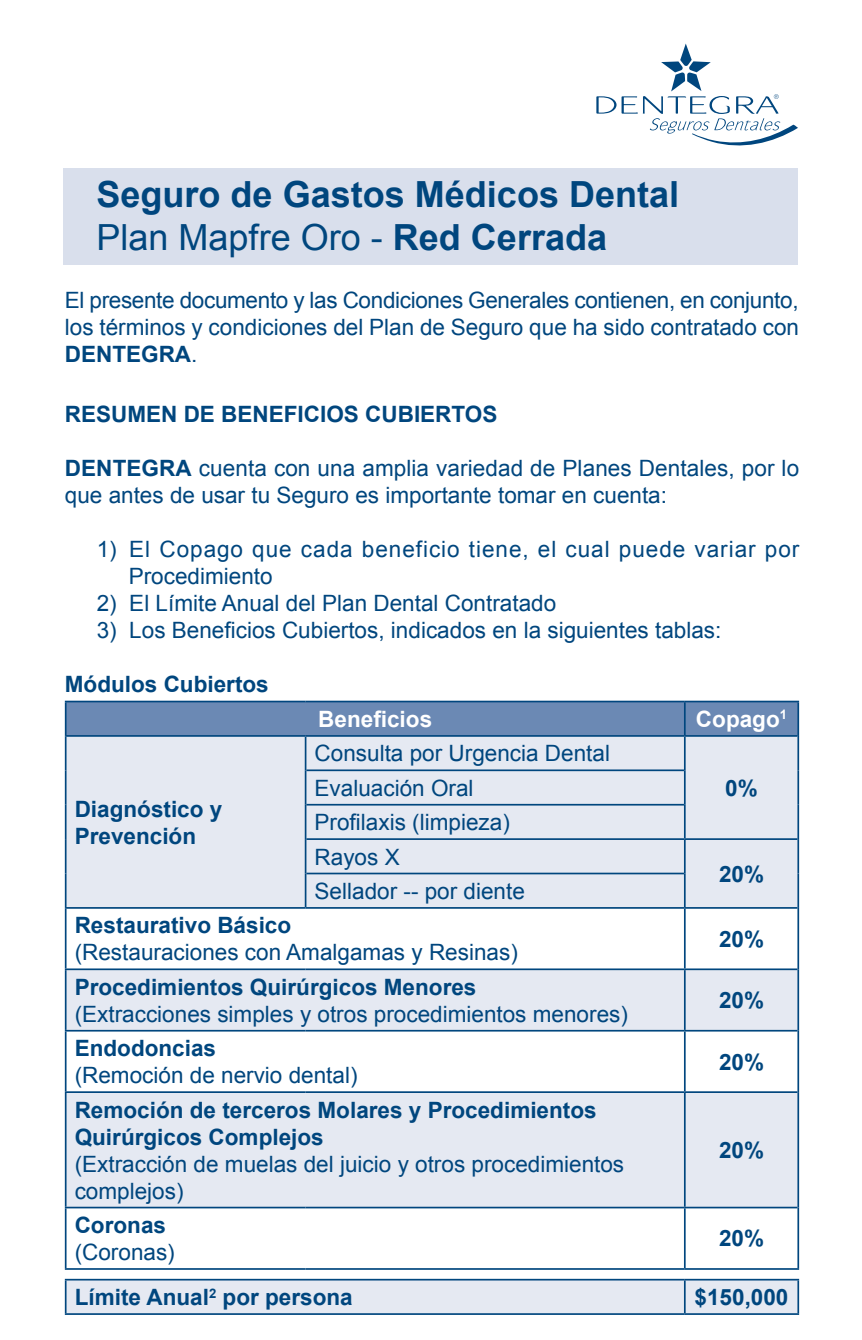
<style>
.page{position:relative;width:862px;height:1340px;background:#fff}
.page>*{position:absolute;margin:0;border:0;box-sizing:border-box;transform-origin:0 0}
.titulo_16{font:700 36px "Arial";color:#00467e}
.titulo_16-2{font:36px "Arial";color:#00467e}
.texto{font:22.5px/27px "Arial";color:#00467e}
.texto-2{font:700 22.5px/27px "Arial";color:#00467e}
.texto-3{font:22.5px/27px "Arial";letter-spacing:.045em;color:#00467e}
.titulo_12{font:700 22.5px "Arial";color:#00467e}
.texto-4{font:700 22.5px "Arial";color:#fff}
.numeros{font:700 22.5px "Arial";color:#00467e}
.s1{font-weight:700}
</style>
<div class="page">
<svg style="left:596px;top:44px;width:201px;height:102px"></svg>
<div style="left:64px;top:169px;width:733px;height:96px;background:#d9dfec"></div>
<div style="left:66px;top:702px;width:731px;height:33px;background:#6b89b4"></div>
<svg style="left:66px;top:736px;width:731px;height:470px;fill:#e5e9f2"></svg>
<svg style="left:66px;top:1208px;width:731px;height:60px"></svg>
<hr style="left:65px;top:702px;width:1px;height:33px;background:#00467e">
<hr style="left:65px;top:700px;width:240px;height:2px;background:#00467e">
<hr style="left:305px;top:700px;width:379px;height:2px;background:#00467e">
<hr style="left:684px;top:700px;width:114px;height:2px;background:#00467e">
<hr style="left:683px;top:702px;width:2px;height:33px;background:#00467e">
<hr style="left:797px;top:702px;width:1px;height:34px;background:#00467e">
<hr style="left:65px;top:736px;width:1px;height:34px;background:#00467e">
<hr style="left:65px;top:770px;width:1px;height:34px;background:#00467e">
<hr style="left:65px;top:804px;width:1px;height:35px;background:#00467e">
<hr style="left:65px;top:839px;width:1px;height:34px;background:#00467e">
<hr style="left:65px;top:873px;width:1px;height:34px;background:#00467e">
<hr style="left:65px;top:735px;width:240px;height:1px;background:#00467e">
<hr style="left:305px;top:735px;width:379px;height:1px;background:#00467e">
<hr style="left:684px;top:735px;width:113px;height:1px;background:#00467e">
<hr style="left:304px;top:736px;width:2px;height:34px;background:#00467e">
<hr style="left:304px;top:770px;width:2px;height:34px;background:#00467e">
<hr style="left:304px;top:804px;width:2px;height:35px;background:#00467e">
<hr style="left:304px;top:839px;width:2px;height:34px;background:#00467e">
<hr style="left:304px;top:873px;width:2px;height:34px;background:#00467e">
<hr style="left:683px;top:736px;width:2px;height:34px;background:#00467e">
<hr style="left:797px;top:736px;width:1px;height:34px;background:#00467e">
<hr style="left:797px;top:770px;width:1px;height:34px;background:#00467e">
<hr style="left:797px;top:804px;width:1px;height:35px;background:#00467e">
<hr style="left:683px;top:770px;width:2px;height:34px;background:#00467e">
<hr style="left:683px;top:804px;width:2px;height:34px;background:#00467e">
<hr style="left:683px;top:840px;width:2px;height:33px;background:#00467e">
<hr style="left:797px;top:839px;width:1px;height:34px;background:#00467e">
<hr style="left:797px;top:873px;width:1px;height:34px;background:#00467e">
<hr style="left:683px;top:873px;width:2px;height:34px;background:#00467e">
<hr style="left:306px;top:769px;width:377px;height:2px;background:#00467e">
<hr style="left:684px;top:838px;width:113px;height:2px;background:#00467e">
<hr style="left:306px;top:804px;width:377px;height:1px;background:#00467e">
<hr style="left:306px;top:838px;width:378px;height:2px;background:#00467e">
<hr style="left:306px;top:872px;width:377px;height:2px;background:#00467e">
<hr style="left:65px;top:970px;width:1px;height:59px;background:#00467e">
<hr style="left:683px;top:970px;width:2px;height:59px;background:#00467e">
<hr style="left:797px;top:969px;width:1px;height:61px;background:#00467e">
<hr style="left:65px;top:1092px;width:1px;height:114px;background:#00467e">
<hr style="left:683px;top:1092px;width:2px;height:114px;background:#00467e">
<hr style="left:797px;top:1092px;width:1px;height:115px;background:#00467e">
<hr style="left:65px;top:908px;width:1px;height:60px;background:#00467e">
<hr style="left:65px;top:907px;width:240px;height:1px;background:#00467e">
<hr style="left:305px;top:907px;width:379px;height:1px;background:#00467e">
<hr style="left:684px;top:907px;width:113px;height:1px;background:#00467e">
<hr style="left:683px;top:908px;width:2px;height:60px;background:#00467e">
<hr style="left:797px;top:907px;width:1px;height:62px;background:#00467e">
<hr style="left:65px;top:968px;width:240px;height:2px;background:#00467e">
<hr style="left:305px;top:968px;width:379px;height:2px;background:#00467e">
<hr style="left:684px;top:968px;width:113px;height:2px;background:#00467e">
<hr style="left:65px;top:1031px;width:1px;height:60px;background:#00467e">
<hr style="left:65px;top:1029px;width:240px;height:2px;background:#00467e">
<hr style="left:305px;top:1029px;width:379px;height:2px;background:#00467e">
<hr style="left:684px;top:1029px;width:113px;height:2px;background:#00467e">
<hr style="left:683px;top:1031px;width:2px;height:60px;background:#00467e">
<hr style="left:797px;top:1030px;width:1px;height:62px;background:#00467e">
<hr style="left:65px;top:1091px;width:240px;height:1px;background:#00467e">
<hr style="left:305px;top:1091px;width:379px;height:1px;background:#00467e">
<hr style="left:684px;top:1091px;width:113px;height:1px;background:#00467e">
<hr style="left:65px;top:1206px;width:240px;height:2px;background:#00467e">
<hr style="left:65px;top:1208px;width:1px;height:60px;background:#00467e">
<hr style="left:305px;top:1206px;width:379px;height:2px;background:#00467e">
<hr style="left:684px;top:1206px;width:113px;height:2px;background:#00467e">
<hr style="left:65px;top:1268px;width:240px;height:1px;background:#00467e">
<hr style="left:305px;top:1268px;width:379px;height:1px;background:#00467e">
<hr style="left:684px;top:1268px;width:114px;height:1px;background:#00467e">
<hr style="left:683px;top:1208px;width:2px;height:60px;background:#00467e">
<hr style="left:797px;top:1207px;width:1px;height:61px;background:#00467e">
<div style="left:66px;top:1280px;width:731px;height:33px;background:#e5e9f2"></div>
<hr style="left:65px;top:1280px;width:1px;height:33px;background:#00467e">
<hr style="left:65px;top:1278px;width:619px;height:2px;background:#00467e">
<hr style="left:684px;top:1278px;width:114px;height:2px;background:#00467e">
<hr style="left:683px;top:1280px;width:2px;height:33px;background:#00467e">
<hr style="left:797px;top:1280px;width:1px;height:33px;background:#00467e">
<hr style="left:65px;top:1313px;width:619px;height:1px;background:#00467e">
<hr style="left:684px;top:1313px;width:114px;height:1px;background:#00467e">
<p class="titulo_16" style="left:96px;top:170px;width:584px">Seguro de Gastos Médicos Dental</p>
<p class="titulo_16-2" style="left:96px;top:214px;width:512px">Plan Mapfre Oro - <span class="s1">Red Cerrada</span></p>
<p class="texto" style="left:65px;top:287px;width:735px;text-align:justify">El presente documento y las Condiciones Generales contienen, en conjunto, los términos y condiciones del Plan de Seguro que ha sido contratado con <span class="s1">DENTEGRA</span>.</p>
<p class="titulo_12" style="left:65px;top:399px;width:434px">RESUMEN DE BENEFICIOS CUBIERTOS</p>
<p class="texto" style="left:65px;top:454px;width:735px"><span class="s1">DENTEGRA</span> cuenta con una amplia variedad de Planes Dentales, por lo que antes de usar tu Seguro es importante tomar en cuenta:</p>
<p class="texto-3" style="left:129px;top:535px;width:671px;text-indent:-32px">1) El Copago que cada beneficio tiene, el cual puede variar por<br>Procedimiento</p>
<p class="texto" style="left:97px;top:589px;width:460px">2) El Límite Anual del Plan Dental Contratado</p>
<p class="texto" style="left:97px;top:616px;width:626px">3) Los Beneficios Cubiertos, indicados en la siguientes tablas:</p>
<p class="numeros" style="left:65px;top:669px;width:205px">Módulos Cubiertos</p>
<p class="texto-4" style="left:318px;top:704px;width:115px">Beneficios</p>
<p class="texto-4" style="left:695px;top:704px;width:93px">Copago<sup>1</sup></p>
<p class="texto-2" style="left:75px;top:796px;width:149px">Diagnóstico y<br>Prevención</p>
<p class="texto" style="left:314px;top:740px;width:297px">Consulta por Urgencia Dental</p>
<p class="texto" style="left:314px;top:774px;width:160px">Evaluación Oral</p>
<p class="texto-2" style="left:724px;top:775px;width:34px">0%</p>
<p class="texto" style="left:314px;top:809px;width:197px">Profilaxis (limpieza)</p>
<p class="texto" style="left:314px;top:843px;width:87px">Rayos X</p>
<p class="texto-2" style="left:718px;top:861px;width:47px">20%</p>
<p class="texto" style="left:314px;top:877px;width:212px">Sellador -- por diente</p>
<p class="texto-2" style="left:75px;top:912px;width:218px">Restaurativo Básico</p>
<p class="texto" style="left:75px;top:939px;width:444px">(Restauraciones con Amalgamas y Resinas)</p>
<p class="texto-2" style="left:75px;top:974px;width:403px">Procedimientos Quirúrgicos Menores</p>
<p class="texto" style="left:75px;top:1000px;width:554px">(Extracciones simples y otros procedimientos menores)</p>
<p class="texto-2" style="left:75px;top:1035px;width:143px">Endodoncias</p>
<p class="texto" style="left:75px;top:1061px;width:284px">(Remoción de nervio dental)</p>
<p class="texto-2" style="left:75px;top:1096px;width:523px">Remoción de terceros Molares y Procedimientos<br>Quirúrgicos Complejos</p>
<p class="texto" style="left:75px;top:1150px;width:550px">(Extracción de muelas del juicio y otros procedimientos complejos)</p>
<p class="texto-2" style="left:75px;top:1212px;width:93px">Coronas</p>
<p class="texto" style="left:75px;top:1238px;width:102px">(Coronas)</p>
<p class="texto-2" style="left:718px;top:926px;width:47px">20%</p>
<p class="texto-2" style="left:718px;top:987px;width:47px">20%</p>
<p class="texto-2" style="left:718px;top:1048px;width:47px">20%</p>
<p class="texto-2" style="left:718px;top:1137px;width:47px">20%</p>
<p class="texto-2" style="left:718px;top:1225px;width:47px">20%</p>
<p class="texto-2" style="left:75px;top:1284px;width:279px">Límite Anual<sup>2</sup> por persona</p>
<p class="texto-2" style="left:694px;top:1284px;width:95px">$150,000</p>
</div>
